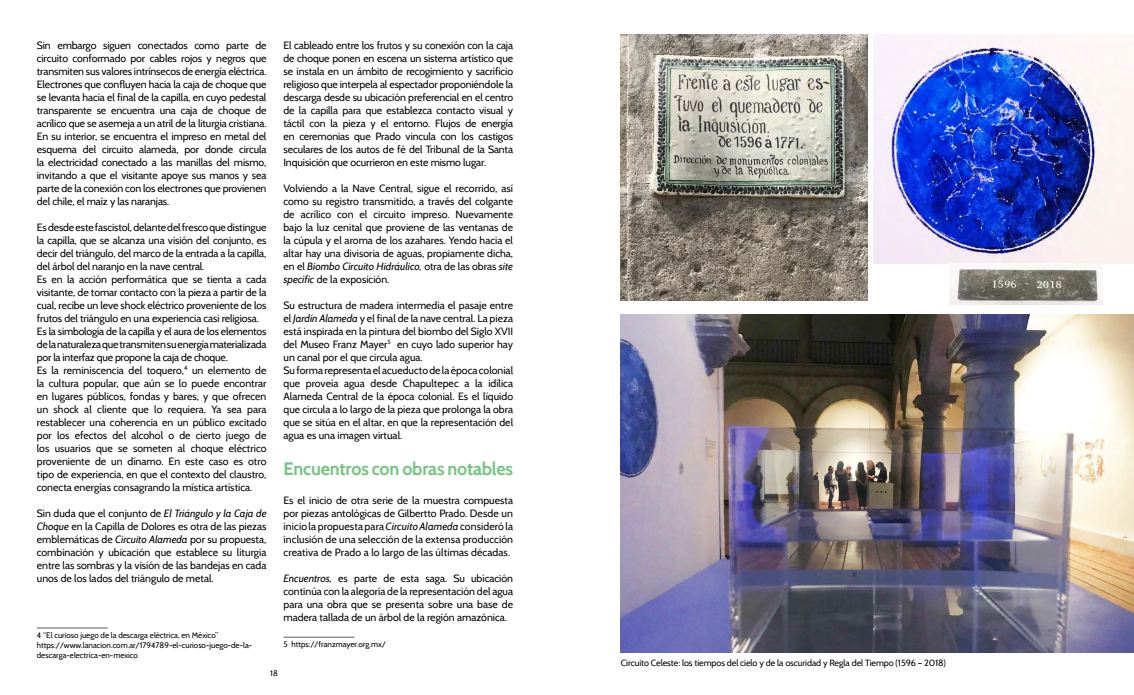
<style>
.page{position:relative;width:1134px;height:695px;background:#fff}
.page>*{position:absolute;margin:0;border:0;box-sizing:border-box;transform-origin:0 0}
.t1{font:700 18px "Cabin";letter-spacing:-.01em;color:#78c582}
.t2{font:10.5px/13px "Cabin";color:#000;text-align:justify}
.t3{font:9px "Cabin";letter-spacing:-.01em;color:#000}
.t4{font:8px/10px "Cabin";color:#000}
.s1{font-style:italic}
</style>
<div class="page">
<hr style="left:283px;top:636px;width:71px;height:1px;background:#5d5d5d">
<hr style="left:37px;top:627px;width:71px;height:1px;background:#5d5d5d">
<img style="left:621px;top:314px;width:513px;height:338px">
<img style="left:621px;top:34px;width:246px;height:266px">
<img style="left:873px;top:34px;width:261px;height:229px">
<img style="left:950px;top:263px;width:152px;height:41px">
<p class="t2" style="left:37px;top:38px;width:231px">Sin embargo siguen conectados como parte de circuito conformado por cables rojos y negros que transmiten sus valores intrínsecos de energía eléctrica.<br>Electrones que confluyen hacia la caja de choque que se levanta hacia el final de la capilla, en cuyo pedestal transparente se encuentra una caja de choque de acrílico que se asemeja a un atril de la liturgia cristiana.<br>En su interior, se encuentra el impreso en metal del esquema del circuito alameda, por donde circula la electricidad conectado a las manillas del mismo, invitando a que el visitante apoye sus manos y sea parte de la conexión con los electrones que provienen del chile, el maíz y las naranjas.</p>
<p class="t2" style="left:37px;top:220px;width:231px;text-align:left">Es desde este fascistol, delante del fresco que distingue la capilla, que se alcanza una visión del conjunto, es decir del triángulo, del marco de la entrada a la capilla, del árbol del naranjo en la nave central.<br>Es en la acción performática que se tienta a cada visitante, de tomar contacto con la pieza a partir de la cual, recibe un leve shock eléctrico proveniente de los frutos del triángulo en una experiencia casi religiosa.<br>Es la simbología de la capilla y el aura de los elementos de la naturaleza que transmiten su energía materializada por la interfaz que propone la caja de choque.<br>Es la reminiscencia del toquero,<sup>4</sup> un elemento de la cultura popular, que aún se lo puede encontrar en lugares públicos, fondas y bares, y que ofrecen un shock al cliente que lo requiera. Ya sea para restablecer una coherencia en un público excitado por los efectos del alcohol o de cierto juego de los usuarios que se someten al choque eléctrico proveniente de un dínamo. En este caso es otro tipo de experiencia, en que el contexto del claustro, conecta energías consagrando la mística artística.</p>
<p class="t2" style="left:37px;top:506px;width:231px">Sin duda que el conjunto de <span class="s1">El Triángulo y la Caja de Choque</span> en la Capilla de Dolores es otra de las piezas emblemáticas de <span class="s1">Circuito Alameda</span> por su propuesta, combinación y ubicación que establece su liturgia entre las sombras y la visión de las bandejas en cada unos de los lados del triángulo de metal.</p>
<p class="t4" style="left:37px;top:630px;width:217px">4 “El curioso juego de la descarga eléctrica, en México” https://www.lanacion.com.ar/1794789-el-curioso-juego-de-la&shy;descarga-electrica-en-mexico</p>
<p class="t2" style="left:283px;top:38px;width:231px">El cableado entre los frutos y su conexión con la caja de choque ponen en escena un sistema artístico que se instala en un ámbito de recogimiento y sacrificio religioso que interpela al espectador proponiéndole la descarga desde su ubicación preferencial en el centro de la capilla para que establezca contacto visual y táctil con la pieza y el entorno. Flujos de energía en ceremonias que Prado vincula con los castigos seculares de los autos de fé del Tribunal de la Santa Inquisición que ocurrieron en este mismo lugar.</p>
<p class="t2" style="left:283px;top:181px;width:231px">Volviendo a la Nave Central, sigue el recorrido, así como su registro transmitido, a través del colgante de acrílico con el circuito impreso. Nuevamente bajo la luz cenital que proviene de las ventanas de la cúpula y el aroma de los azahares. Yendo hacia el altar hay una divisoria de aguas, propiamente dicha, en el <span class="s1">Biombo Circuito Hidráulico,</span> otra de las obras <span class="s1">site specific</span> de la exposición.</p>
<p class="t2" style="left:283px;top:298px;width:231px;text-align:left">Su estructura de madera intermedia el pasaje entre el <span class="s1">Jardín Alameda</span> y el final de la nave central. La pieza está inspirada en la pintura del biombo del Siglo XVII del Museo Franz Mayer<sup>5</sup> en cuyo lado superior hay un canal por el que circula agua.<br>Su forma representa el acueducto de la época colonial que proveía agua desde Chapultepec a la idílica Alameda Central de la época colonial. Es el líquido que circula a lo largo de la pieza que prolonga la obra que se sitúa en el altar, en que la representación del agua es una imagen virtual.</p>
<h1 class="t1" style="left:283px;top:458px;width:231px">Encuentros con obras notables</h1>
<p class="t2" style="left:283px;top:493px;width:231px">Es el inicio de otra serie de la muestra compuesta por piezas antológicas de Gilbertto Prado. Desde un inicio la propuesta para <span class="s1">Circuito Alameda</span> consideró la inclusión de una selección de la extensa producción creativa de Prado a lo largo de las últimas décadas.</p>
<p class="t2" style="left:283px;top:571px;width:231px"><span class="s1">Encuentros,</span> es parte de esta saga. Su ubicación continúa con la alegoría de la representación del agua para una obra que se presenta sobre una base de madera tallada de un árbol de la región amazónica.</p>
<p class="t4" style="left:283px;top:639px;width:104px">5 https://franzmayer.org.mx/</p>
<p class="t4" style="left:270px;top:668px;width:9px">18</p>
<p class="t3" style="left:621px;top:657px;width:326px">Circuito Celeste: los tiempos del cielo y de la oscuridad y Regla del Tiempo (1596 – 2018)</p>
</div>
